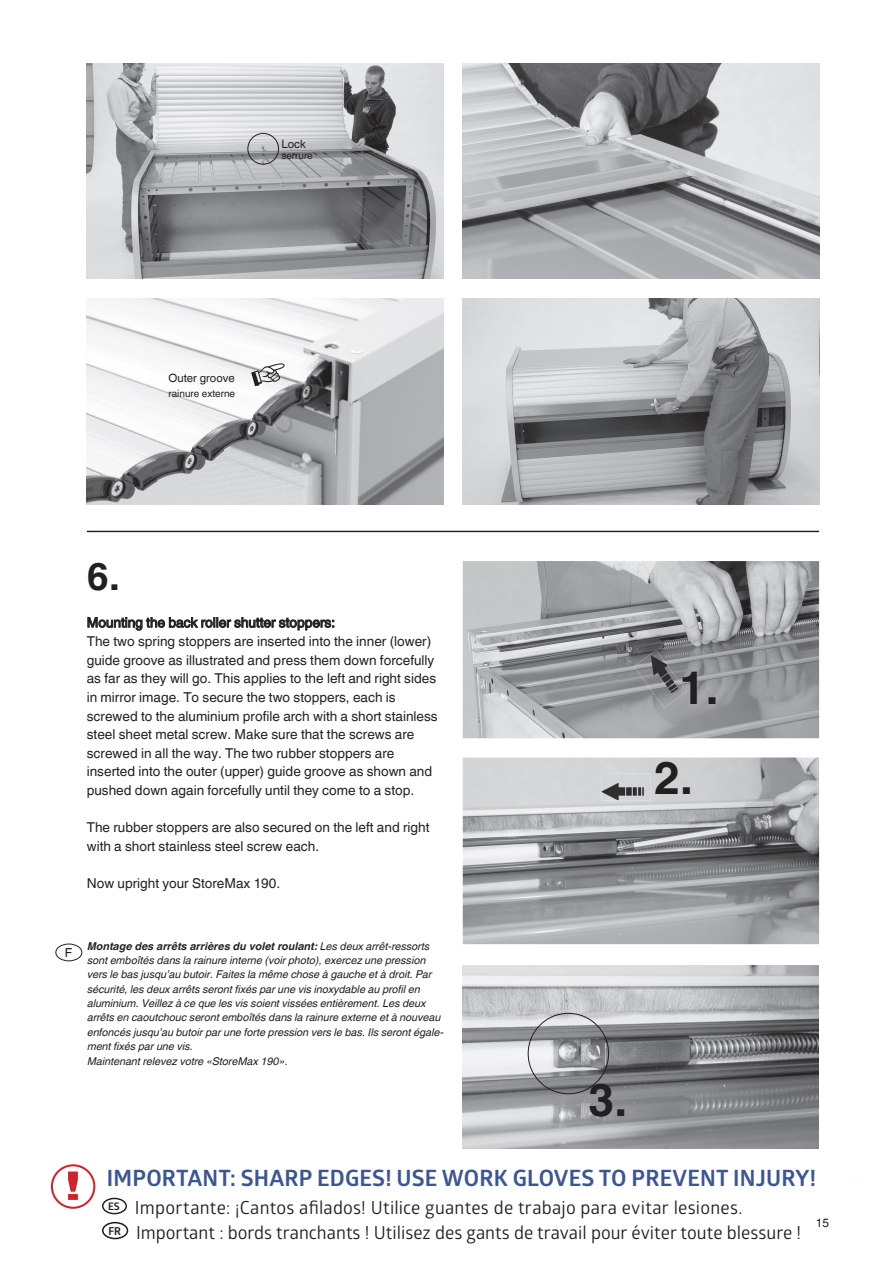
<style>
.page{position:relative;width:893px;height:1263px;background:#fff}
.page>*{position:absolute;margin:0;border:0;box-sizing:border-box;transform-origin:0 0}
.t1{font:700 45.9px/89.7px "Helvetica World";color:#231f20;text-align:center}
.t2{font:700 38.7px "Helvetica World";color:#242021}
.t3{font:700 22.5px "Glober";letter-spacing:.01em;color:#3c5695}
.t4{font:18px/24.9px "Glober";color:#231f20}
.t5{font:13.65px/18.6px "Helvetica World";color:#242021}
.t6{font:12.45px "Helvetica World";color:#231f20}
.t7{font:12px "Helvetica World";color:#231f20}
.t8{font:11.55px "Helvetica World";color:#242021}
.t9{font:italic 10.8px/14.4px "Helvetica World";color:#242021}
.t10{font:10.05px "Helvetica World";color:#242021}
.s1{font-weight:700}
</style>
<div class="page">
<img style="left:87px;top:299px;width:356px;height:205px">
<img style="left:463px;top:561px;width:356px;height:177px">
<img style="left:463px;top:757px;width:356px;height:187px">
<img style="left:87px;top:64px;width:356px;height:214px">
<img style="left:463px;top:64px;width:356px;height:214px">
<img style="left:463px;top:299px;width:356px;height:205px">
<div style="left:56px;top:944px;width:26px;height:17px;border:1px solid #231f20;border-radius:50%"></div>
<hr style="left:87px;top:531px;width:732px;height:1px;background:#231f20">
<div style="left:247px;top:133px;width:32px;height:32px;border:1px solid #231f20;border-radius:50%"></div>
<svg style="left:251px;top:363px;width:34px;height:23px"></svg>
<img style="left:634px;top:650px;width:49px;height:58px">
<svg style="left:683px;top:686px;width:4px;height:8px"></svg>
<img style="left:601px;top:773px;width:50px;height:27px">
<img style="left:463px;top:965px;width:356px;height:184px">
<div style="left:528px;top:1013px;width:81px;height:81px;border:1px solid #231f20;border-radius:50%"></div>
<div style="left:51px;top:1164px;width:44px;height:45px;border:2px solid #d1232a;border-radius:50%"></div>
<svg style="left:68px;top:1171px;width:10px;height:29px"></svg>
<div style="left:102px;top:1198px;width:25px;height:16px;border:1px solid #231f20;border-radius:50%"></div>
<div style="left:102px;top:1222px;width:26px;height:17px;border:2px solid #231f20;border-radius:50%"></div>
<p class="t8" style="left:281px;top:137px;width:26px">Lock</p>
<p class="t10" style="left:281px;top:150px;width:33px">serrure</p>
<p class="t8" style="left:168px;top:371px;width:68px">Outer groove</p>
<p class="t10" style="left:168px;top:387px;width:68px">rainure externe</p>
<h2 class="t2" style="left:87px;top:554px;width:35px">6.</h2>
<p class="t5" style="left:87px;top:613px;width:352px">Mounting the back roller shutter stoppers:<br>The two spring stoppers are inserted into the inner (lower) guide groove as illustrated and press them down forcefully as far as they will go. This applies to the left and right sides in mirror image. To secure the two stoppers, each is screwed to the aluminium profile arch with a short stainless steel sheet metal screw. Make sure that the screws are screwed in all the way. The two rubber stoppers are inserted into the outer (upper) guide groove as shown and pushed down again forcefully until they come to a stop.</p>
<p class="t5" style="left:87px;top:818px;width:344px">The rubber stoppers are also secured on the left and right with a short stainless steel screw each.</p>
<p class="t5" style="left:87px;top:874px;width:195px">Now upright your StoreMax 190.</p>
<p class="t6" style="left:65px;top:945px;width:9px">F</p>
<p class="t9" style="left:87px;top:939px;width:358px"><span class="s1">Montage des arrêts arrières du volet roulant:</span> Les deux arrêt-ressorts sont emboîtés dans la rainure interne (voir photo), exercez une pression vers le bas jusqu’au butoir. Faites la même chose à gauche et à droit. Par sécurité, les deux arrêts seront fixés par une vis inoxydable au profil en aluminium. Veillez à ce que les vis soient vissées entièrement. Les deux arrêts en caoutchouc seront emboîtés dans la rainure externe et à nouveau enfoncés jusqu’au butoir par une forte pression vers le bas. Ils seront égale&shy;ment fixés par une vis.<br>Maintenant relevez votre «StoreMax 190».</p>
<h1 class="t1" style="left:654px;top:644px;width:66px">1.<br>2.</h1>
<h1 class="t1" style="left:588px;top:1055px;width:41px">3.</h1>
<h3 class="t3" style="left:107px;top:1162px;width:711px">IMPORTANT: SHARP EDGES! USE WORK GLOVES TO PREVENT INJURY!</h3>
<h3 class="t4" style="left:108px;top:1195px;width:694px"><sup>ES</sup> Importante: ¡Cantos afilados! Utilice guantes de trabajo para evitar lesiones.<br><sup>FR</sup> Important : bords tranchants ! Utilisez des gants de travail pour éviter toute blessure !</h3>
<p class="t7" style="left:816px;top:1216px;width:15px">15</p>
</div>
